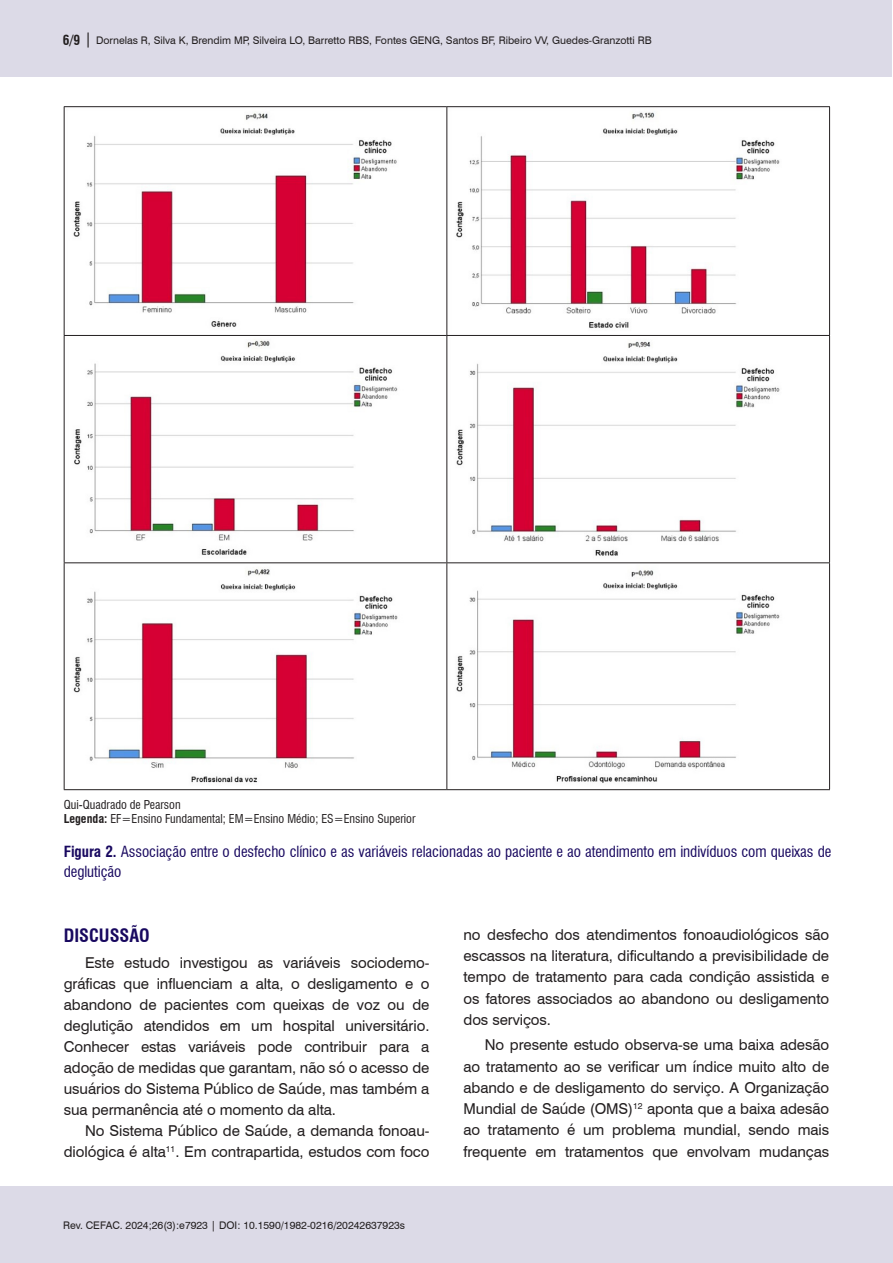
<style>
.page{position:relative;width:893px;height:1263px;background:#fff}
.page>*{position:absolute;margin:0;border:0;box-sizing:border-box;transform-origin:0 0}
.Nivel_1{font:700 condensed 18px "Swiss 721 BT";color:#18085f}
.Corpo_do_texto{font:15px/21.3px "Swiss 721 BT";letter-spacing:-.005em;color:#231f20;text-align:justify}
.Titulo_tabelas_e_gráficos{font:condensed 15px/19.5px "Swiss 721 BT";letter-spacing:-.005em;color:#18085f}
.Legendas{font:condensed 12px "Swiss 721 BT";color:#231f20}
.t1{font:10.5px "Swiss 721 BT";color:#231f20}
.s1{font-weight:700;font-stretch:condensed;font-size:13.5px}
.s2{font-size:15px}
.s3{font-weight:700}
</style>
<div class="page">
<div style="left:0;top:1186px;width:892px;height:77px;background:#dcdae7"></div>
<div style="left:0;top:0;width:892px;height:77px;background:#dcdae7"></div>
<hr style="left:64px;top:106px;width:383px;height:1px;background:#231f20">
<hr style="left:64px;top:107px;width:1px;height:228px;background:#231f20">
<hr style="left:447px;top:106px;width:383px;height:1px;background:#231f20">
<hr style="left:446px;top:107px;width:1px;height:228px;background:#231f20">
<hr style="left:829px;top:107px;width:1px;height:228px;background:#231f20">
<hr style="left:64px;top:335px;width:383px;height:1px;background:#231f20">
<hr style="left:64px;top:336px;width:1px;height:226px;background:#231f20">
<hr style="left:447px;top:335px;width:383px;height:1px;background:#231f20">
<hr style="left:446px;top:336px;width:1px;height:226px;background:#231f20">
<hr style="left:829px;top:336px;width:1px;height:226px;background:#231f20">
<hr style="left:64px;top:562px;width:383px;height:1px;background:#231f20">
<hr style="left:64px;top:563px;width:1px;height:226px;background:#231f20">
<hr style="left:447px;top:562px;width:383px;height:1px;background:#231f20">
<hr style="left:446px;top:563px;width:1px;height:226px;background:#231f20">
<hr style="left:829px;top:563px;width:1px;height:226px;background:#231f20">
<hr style="left:64px;top:789px;width:383px;height:1px;background:#231f20">
<hr style="left:447px;top:789px;width:383px;height:1px;background:#231f20">
<img style="left:73px;top:113px;width:324px;height:214px">
<img style="left:456px;top:112px;width:324px;height:216px">
<img style="left:74px;top:340px;width:324px;height:215px">
<img style="left:456px;top:341px;width:324px;height:215px">
<img style="left:73px;top:569px;width:325px;height:214px">
<img style="left:456px;top:570px;width:324px;height:213px">
<p class="t1" style="left:63px;top:33px;width:590px"><span class="s1">6/9</span> <span class="s2">|</span> Dornelas R, Silva K, Brendim MP, Silveira LO, Barretto RBS, Fontes GENG, Santos BF, Ribeiro VV, Guedes-Granzotti RB</p>
<p class="Legendas" style="left:64px;top:797px;width:118px">Qui-Quadrado de Pearson</p>
<p class="Legendas" style="left:64px;top:811px;width:353px"><span class="s3">Legenda:</span> EF=Ensino Fundamental; EM=Ensino Médio; ES=Ensino Superior</p>
<p class="Titulo_tabelas_e_gráficos" style="left:64px;top:842px;width:769px"><span class="s3">Figura 2.</span> Associação entre o desfecho clínico e as variáveis relacionadas ao paciente e ao atendimento em indivíduos com queixas de deglutição</p>
<p class="Nivel_1" style="left:64px;top:925px;width:88px">DISCUSSÃO</p>
<p class="Corpo_do_texto" style="left:64px;top:951px;width:367px;text-indent:21px">Este estudo investigou as variáveis sociodemo&shy;gráficas que influenciam a alta, o desligamento e o abandono de pacientes com queixas de voz ou de deglutição atendidos em um hospital universitário.<br>Conhecer estas variáveis pode contribuir para a adoção de medidas que garantam, não só o acesso de usuários do Sistema Público de Saúde, mas também a sua permanência até o momento da alta.</p>
<p class="Corpo_do_texto" style="left:64px;top:1119px;width:367px;text-align:right">No Sistema Público de Saúde, a demanda fonoau&shy;diológica é alta<sup>11</sup>. Em contrapartida, estudos com foco</p>
<p class="t1" style="left:63px;top:1218px;width:344px">Rev. CEFAC. 2024;26(3):e7923 | DOI: 10.1590/1982-0216/20242637923s</p>
<p class="Corpo_do_texto" style="left:463px;top:923px;width:367px">no desfecho dos atendimentos fonoaudiológicos são escassos na literatura, dificultando a previsibilidade de tempo de tratamento para cada condição assistida e os fatores associados ao abandono ou desligamento dos serviços.</p>
<p class="Corpo_do_texto" style="left:463px;top:1034px;width:367px;text-indent:21px">No presente estudo observa-se uma baixa adesão ao tratamento ao se verificar um índice muito alto de abando e de desligamento do serviço. A Organização Mundial de Saúde (OMS)<sup>12</sup> aponta que a baixa adesão ao tratamento é um problema mundial, sendo mais frequente em tratamentos que envolvam mudanças</p>
</div>
